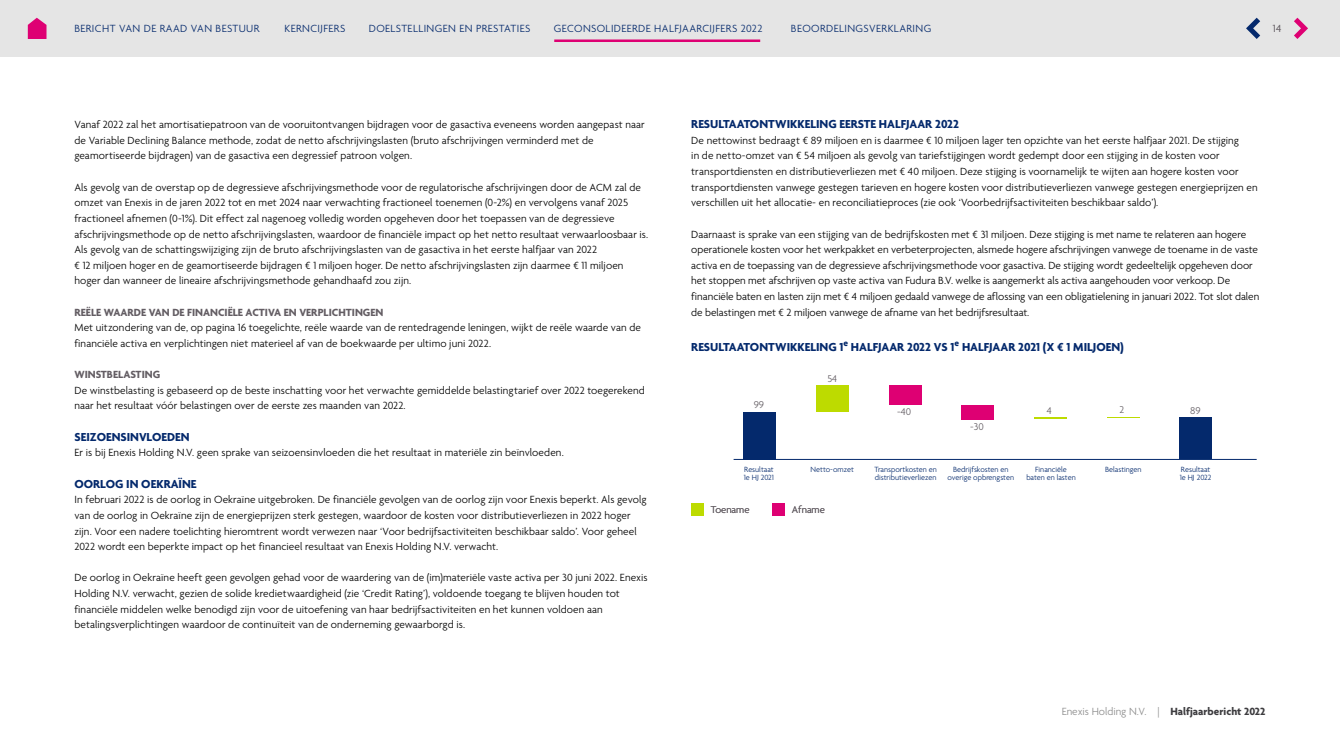
<style>
.page{position:relative;width:1340px;height:755px;background:#fff}
.page>*{position:absolute;margin:0;border:0;box-sizing:border-box;transform-origin:0 0}
.t1{font:700 12.5px "Agenda";color:#04296c}
.t2{font:300 11.25px/15.6px "Agenda";letter-spacing:.005em;color:#000}
.t3{font:300 11.25px "Agenda";letter-spacing:.035em;color:#04296c}
.t4{font:700 11.25px "Agenda";color:#635d63}
.t5{font:700 11.25px "Agenda";color:#3d3c3f}
.t6{font:11.25px "Agenda";color:#635d63}
.t7{font:300 10.62px "Agenda";color:#635d63}
.t8{font:300 8.12px/8.8px "Agenda";color:#04296c}
.s1{font-weight:300;color:#8d8d8d}
</style>
<div class="page">
<div style="left:816px;top:386px;width:32px;height:26px;background:#bddb00"></div>
<div style="left:889px;top:386px;width:32px;height:19px;background:#de0073"></div>
<div style="left:961px;top:405px;width:33px;height:14px;background:#de0073"></div>
<hr style="left:1034px;top:417px;width:32px;height:2px;background:#bddb00">
<hr style="left:1107px;top:416px;width:32px;height:1px;background:#bddb00">
<div style="left:744px;top:412px;width:32px;height:47px;background:#04296c"></div>
<div style="left:1179px;top:417px;width:32px;height:42px;background:#04296c"></div>
<div style="left:772px;top:503px;width:13px;height:12px;background:#de0073"></div>
<div style="left:691px;top:503px;width:13px;height:12px;background:#bddb00"></div>
<hr style="left:733px;top:459px;width:523px;height:1px;background:#04296c">
<div style="left:0;top:0;width:1339px;height:57px;background:#e5e5e5"></div>
<svg style="left:1294px;top:18px;width:13px;height:21px"></svg>
<svg style="left:1246px;top:18px;width:14px;height:21px"></svg>
<svg style="left:28px;top:18px;width:18px;height:21px"></svg>
<hr style="left:554px;top:39px;width:206px;height:3px;background:#de0073">
<p class="t3" style="left:74px;top:22px;width:186px">BERICHT VAN DE RAAD VAN BESTUUR</p>
<p class="t3" style="left:284px;top:22px;width:62px">KERNCIJFERS</p>
<p class="t3" style="left:369px;top:22px;width:163px">DOELSTELLINGEN EN PRESTATIES</p>
<p class="t3" style="left:554px;top:22px;width:210px">GECONSOLIDEERDE HALFJAARCIJFERS 2022</p>
<p class="t3" style="left:791px;top:22px;width:142px">BEOORDELINGSVERKLARING</p>
<p class="t6" style="left:1272px;top:22px;width:10px">14</p>
<p class="t2" style="left:74px;top:117px;width:572px">Vanaf 2022 zal het amortisatiepatroon van de vooruitontvangen bijdragen voor de gasactiva eveneens worden aangepast naar de Variable Declining Balance methode, zodat de netto afschrijvingslasten (bruto afschrijvingen verminderd met de geamortiseerde bijdragen) van de gasactiva een degressief patroon volgen.</p>
<p class="t2" style="left:74px;top:180px;width:575px">Als gevolg van de overstap op de degressieve afschrijvingsmethode voor de regulatorische afschrijvingen door de ACM zal de omzet van Enexis in de jaren 2022 tot en met 2024 naar verwachting fractioneel toenemen (0-2%) en vervolgens vanaf 2025 fractioneel afnemen (0-1%). Dit effect zal nagenoeg volledig worden opgeheven door het toepassen van de degressieve afschrijvingsmethode op de netto afschrijvingslasten, waardoor de financiële impact op het netto resultaat verwaarloosbaar is.<br>Als gevolg van de schattingswijziging zijn de bruto afschrijvingslasten van de gasactiva in het eerste halfjaar van 2022<br>€ 12 miljoen hoger en de geamortiseerde bijdragen € 1 miljoen hoger. De netto afschrijvingslasten zijn daarmee € 11 miljoen hoger dan wanneer de lineaire afschrijvingsmethode gehandhaafd zou zijn.</p>
<p class="t4" style="left:74px;top:306px;width:310px">REËLE WAARDE VAN DE FINANCIËLE ACTIVA EN VERPLICHTINGEN</p>
<p class="t2" style="left:74px;top:320px;width:568px">Met uitzondering van de, op pagina 16 toegelichte, reële waarde van de rentedragende leningen, wijkt de reële waarde van de financiële activa en verplichtingen niet materieel af van de boekwaarde per ultimo juni 2022.</p>
<p class="t4" style="left:74px;top:368px;width:87px">WINSTBELASTING</p>
<p class="t2" style="left:74px;top:383px;width:572px">De winstbelasting is gebaseerd op de beste inschatting voor het verwachte gemiddelde belastingtarief over 2022 toegerekend naar het resultaat vóór belastingen over de eerste zes maanden van 2022.</p>
<p class="t1" style="left:74px;top:430px;width:117px">SEIZOENSINVLOEDEN</p>
<p class="t2" style="left:74px;top:445px;width:491px">Er is bij Enexis Holding N.V. geen sprake van seizoensinvloeden die het resultaat in materiële zin beïnvloeden.</p>
<p class="t1" style="left:74px;top:477px;width:124px">OORLOG IN OEKRAÏNE</p>
<p class="t2" style="left:74px;top:492px;width:573px">In februari 2022 is de oorlog in Oekraïne uitgebroken. De financiële gevolgen van de oorlog zijn voor Enexis beperkt. Als gevolg van de oorlog in Oekraïne zijn de energieprijzen sterk gestegen, waardoor de kosten voor distributieverliezen in 2022 hoger zijn. Voor een nadere toelichting hieromtrent wordt verwezen naar ‘Voor bedrijfsactiviteiten beschikbaar saldo’. Voor geheel 2022 wordt een beperkte impact op het financieel resultaat van Enexis Holding N.V. verwacht.</p>
<p class="t2" style="left:74px;top:570px;width:574px">De oorlog in Oekraïne heeft geen gevolgen gehad voor de waardering van de (im)materiële vaste activa per 30 juni 2022. Enexis Holding N.V. verwacht, gezien de solide kredietwaardigheid (zie ‘Credit Rating’), voldoende toegang te blijven houden tot financiële middelen welke benodigd zijn voor de uitoefening van haar bedrijfsactiviteiten en het kunnen voldoen aan betalingsverplichtingen waardoor de continuïteit van de onderneming gewaarborgd is.</p>
<p class="t1" style="left:691px;top:117px;width:269px">RESULTAATONTWIKKELING EERSTE HALFJAAR 2022</p>
<p class="t2" style="left:691px;top:133px;width:568px">De nettowinst bedraagt € 89 miljoen en is daarmee € 10 miljoen lager ten opzichte van het eerste halfjaar 2021. De stijging<br>in de netto-omzet van € 54 miljoen als gevolg van tariefstijgingen wordt gedempt door een stijging in de kosten voor transportdiensten en distributieverliezen met € 40 miljoen. Deze stijging is voornamelijk te wijten aan hogere kosten voor transportdiensten vanwege gestegen tarieven en hogere kosten voor distributieverliezen vanwege gestegen energieprijzen en verschillen uit het allocatie- en reconciliatieproces (zie ook ‘Voorbedrijfsactiviteiten beschikbaar saldo’).</p>
<p class="t2" style="left:691px;top:227px;width:569px">Daarnaast is sprake van een stijging van de bedrijfskosten met € 31 miljoen. Deze stijging is met name te relateren aan hogere operationele kosten voor het werkpakket en verbeterprojecten, alsmede hogere afschrijvingen vanwege de toename in de vaste activa en de toepassing van de degressieve afschrijvingsmethode voor gasactiva. De stijging wordt gedeeltelijk opgeheven door het stoppen met afschrijven op vaste activa van Fudura B.V. welke is aangemerkt als activa aangehouden voor verkoop. De financiële baten en lasten zijn met € 4 miljoen gedaald vanwege de aflossing van een obligatielening in januari 2022. Tot slot dalen de belastingen met € 2 miljoen vanwege de afname van het bedrijfsresultaat.</p>
<p class="t1" style="left:691px;top:340px;width:434px">RESULTAATONTWIKKELING 1<sup>e</sup> HALFJAAR 2022 VS 1<sup>e</sup> HALFJAAR 2021 (X € 1 MILJOEN)</p>
<p class="t7" style="left:753px;top:399px;width:12px">99</p>
<p class="t7" style="left:827px;top:373px;width:11px">54</p>
<p class="t7" style="left:1046px;top:405px;width:6px">4</p>
<p class="t7" style="left:1119px;top:404px;width:6px">2</p>
<p class="t7" style="left:897px;top:406px;width:16px">-40</p>
<p class="t7" style="left:1190px;top:405px;width:12px">89</p>
<p class="t7" style="left:970px;top:420px;width:15px">-30</p>
<p class="t8" style="left:744px;top:465px;width:32px">Resultaat<br>1e HJ 2021</p>
<p class="t8" style="left:1179px;top:465px;width:33px">Resultaat<br>1e HJ 2022</p>
<p class="t8" style="left:810px;top:465px;width:45px">Netto-omzet</p>
<p class="t8" style="left:874px;top:465px;width:64px">Transportkosten en distributieverliezen</p>
<p class="t8" style="left:947px;top:465px;width:68px;text-align:center">Bedrijfskosten en overige opbrengsten</p>
<p class="t8" style="left:1026px;top:465px;width:51px;text-align:center">Financiële baten en lasten</p>
<p class="t8" style="left:1105px;top:465px;width:38px">Belastingen</p>
<p class="t7" style="left:710px;top:503px;width:40px">Toename</p>
<p class="t7" style="left:791px;top:503px;width:35px">Afname</p>
<p class="t5" style="left:1061px;top:705px;width:205px"><span class="s1">Enexis Holding N.V. |</span> Halfjaarbericht 2022</p>
</div>
